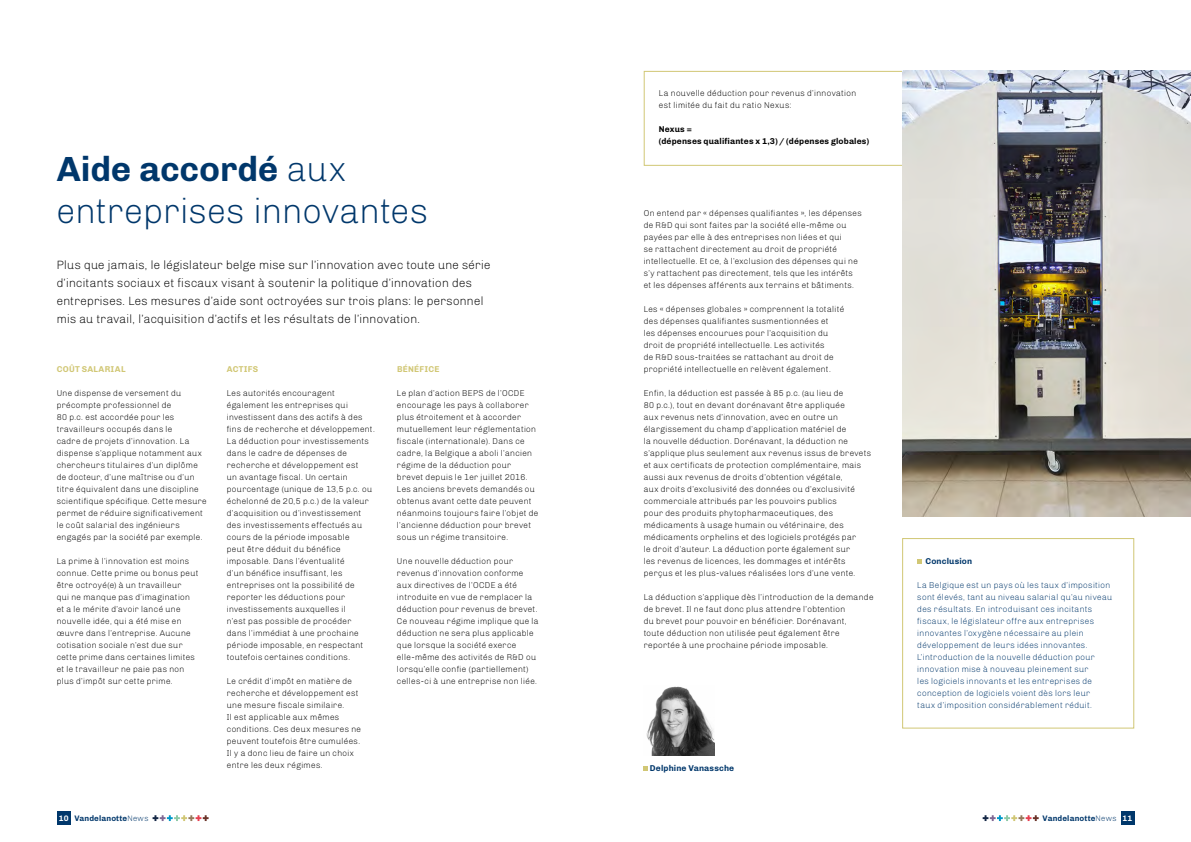
<style>
.page{position:relative;width:1191px;height:842px;background:#fff}
.page>*{position:absolute;margin:0;border:0;box-sizing:border-box;transform-origin:0 0}
.t1{font:300 35px/42px "Chivo";letter-spacing:-.015em;color:#00376b}
.t2{font:300 12px/18px "Chivo";letter-spacing:-.005em;color:#000}
.t3{font:300 8.5px/12px "Chivo";letter-spacing:.015em;color:#000}
.t4{font:300 8.5px/12px "Chivo";letter-spacing:.015em;color:#00376b}
.t5{font:700 8.5px/12px "Chivo";letter-spacing:.015em;color:#000}
.t6{font:700 8.5px "Chivo";letter-spacing:.015em;color:#00376b}
.t7{font:700 8.5px "Chivo";letter-spacing:.025em;color:#d1c775}
.t8{font:700 8px "Chivo";letter-spacing:.015em;color:#00376b}
.s1{font-weight:700}
.s2{color:#fff}
.s3{font-weight:300}
</style>
<div class="page">
<div style="left:1120px;top:811px;width:14px;height:14px;background:#00376b"></div>
<svg style="left:982px;top:815px;width:56px;height:6px"></svg>
<div style="left:57px;top:811px;width:13px;height:14px;background:#00376b"></div>
<svg style="left:153px;top:815px;width:56px;height:6px"></svg>
<svg style="left:643px;top:767px;width:5px;height:4px"></svg>
<img style="left:646px;top:686px;width:68px;height:70px">
<svg style="left:917px;top:560px;width:4px;height:4px"></svg>
<div style="left:902px;top:538px;width:232px;height:191px;border:1px solid #d1c775"></div>
<div style="left:643px;top:71px;width:281px;height:95px;border:1px solid #d1c775"></div>
<img style="left:902px;top:71px;width:289px;height:446px">
<h1 class="t1" style="left:57px;top:148px;width:374px"><span class="s1">Aide accordé</span> aux entreprises innovantes</h1>
<p class="t2" style="left:57px;top:256px;width:435px">Plus que jamais, le législateur belge mise sur l’innovation avec toute une série d’incitants sociaux et fiscaux visant à soutenir la politique d’innovation des entreprises. Les mesures d’aide sont octroyées sur trois plans: le personnel mis au travail, l’acquisition d’actifs et les résultats de l’innovation.</p>
<p class="t7" style="left:57px;top:364px;width:70px">COÛT SALARIAL</p>
<p class="t3" style="left:57px;top:387px;width:152px">Une dispense de versement du précompte professionnel de<br>80 p.c. est accordée pour les travailleurs occupés dans le<br>cadre de projets d’innovation. La dispense s’applique notamment aux chercheurs titulaires d’un diplôme de docteur, d’une maîtrise ou d’un titre équivalent dans une discipline scientifique spécifique. Cette mesure permet de réduire significativement le coût salarial des ingénieurs engagés par la société par exemple.</p>
<p class="t3" style="left:57px;top:555px;width:143px">La prime à l’innovation est moins connue. Cette prime ou bonus peut être octroyé(e) à un travailleur<br>qui ne manque pas d’imagination et a le mérite d’avoir lancé une nouvelle idée, qui a été mise en œuvre dans l’entreprise. Aucune cotisation sociale n’est due sur cette prime dans certaines limites et le travailleur ne paie pas non plus d’impôt sur cette prime.</p>
<p class="t7" style="left:227px;top:364px;width:33px">ACTIFS</p>
<p class="t3" style="left:227px;top:387px;width:150px">Les autorités encouragent également les entreprises qui investissent dans des actifs à des fins de recherche et développement.<br>La déduction pour investissements dans le cadre de dépenses de recherche et développement est<br>un avantage fiscal. Un certain pourcentage (unique de 13,5 p.c. ou échelonné de 20,5 p.c.) de la valeur d’acquisition ou d’investissement des investissements effectués au cours de la période imposable<br>peut être déduit du bénéfice imposable. Dans l’éventualité<br>d’un bénéfice insuffisant, les entreprises ont la possibilité de reporter les déductions pour investissements auxquelles il<br>n’est pas possible de procéder<br>dans l’immédiat à une prochaine période imposable, en respectant toutefois certaines conditions.</p>
<p class="t3" style="left:227px;top:675px;width:136px">Le crédit d’impôt en matière de recherche et développement est une mesure fiscale similaire.<br>Il est applicable aux mêmes conditions. Ces deux mesures ne peuvent toutefois être cumulées.<br>Il y a donc lieu de faire un choix entre les deux régimes.</p>
<p class="t7" style="left:397px;top:364px;width:44px">BÉNÉFICE</p>
<p class="t3" style="left:397px;top:387px;width:143px">Le plan d’action BEPS de l’OCDE encourage les pays à collaborer plus étroitement et à accorder mutuellement leur réglementation fiscale (internationale). Dans ce cadre, la Belgique a aboli l’ancien régime de la déduction pour brevet depuis le 1er juillet 2016.<br>Les anciens brevets demandés ou obtenus avant cette date peuvent néanmoins toujours faire l’objet de l’ancienne déduction pour brevet sous un régime transitoire.</p>
<p class="t3" style="left:397px;top:555px;width:143px">Une nouvelle déduction pour revenus d’innovation conforme aux directives de l’OCDE a été introduite en vue de remplacer la déduction pour revenus de brevet.<br>Ce nouveau régime implique que la déduction ne sera plus applicable que lorsque la société exerce elle-même des activités de R&amp;D ou lorsqu’elle confie (partiellement) celles-ci à une entreprise non liée.</p>
<p class="t3" style="left:659px;top:87px;width:199px">La nouvelle déduction pour revenus d’innovation est limitée du fait du ratio Nexus:</p>
<p class="t5" style="left:659px;top:123px;width:212px">Nexus =<br>(dépenses qualifiantes x 1,3) / (dépenses globales)</p>
<p class="t3" style="left:643px;top:207px;width:220px">On entend par « dépenses qualifiantes », les dépenses de R&amp;D qui sont faites par la société elle-même ou payées par elle à des entreprises non liées et qui<br>se rattachent directement au droit de propriété intellectuelle. Et ce, à l’exclusion des dépenses qui ne s’y rattachent pas directement, tels que les intérêts et les dépenses afférents aux terrains et bâtiments.</p>
<p class="t3" style="left:643px;top:303px;width:202px">Les « dépenses globales » comprennent la totalité des dépenses qualifiantes susmentionnées et<br>les dépenses encourues pour l’acquisition du droit de propriété intellectuelle. Les activités<br>de R&amp;D sous-traitées se rattachant au droit de propriété intellectuelle en relèvent également.</p>
<p class="t3" style="left:643px;top:387px;width:229px">Enfin, la déduction est passée à 85 p.c. (au lieu de<br>80 p.c.), tout en devant dorénavant être appliquée<br>aux revenus nets d’innovation, avec en outre un élargissement du champ d’application matériel de<br>la nouvelle déduction. Dorénavant, la déduction ne s’applique plus seulement aux revenus issus de brevets et aux certificats de protection complémentaire, mais aussi aux revenus de droits d’obtention végétale,<br>aux droits d’exclusivité des données ou d’exclusivité commerciale attribués par les pouvoirs publics<br>pour des produits phytopharmaceutiques, des médicaments à usage humain ou vétérinaire, des médicaments orphelins et des logiciels protégés par<br>le droit d’auteur. La déduction porte également sur<br>les revenus de licences, les dommages et intérêts perçus et les plus-values réalisées lors d’une vente.</p>
<p class="t3" style="left:643px;top:591px;width:231px">La déduction s’applique dès l’introduction de la demande de brevet. Il ne faut donc plus attendre l’obtention<br>du brevet pour pouvoir en bénéficier. Dorénavant,<br>toute déduction non utilisée peut également être reportée à une prochaine période imposable.</p>
<p class="t6" style="left:650px;top:763px;width:86px">Delphine Vanassche</p>
<p class="t6" style="left:925px;top:556px;width:48px">Conclusion</p>
<p class="t4" style="left:917px;top:579px;width:196px">La Belgique est un pays où les taux d’imposition sont élevés, tant au niveau salarial qu’au niveau des résultats. En introduisant ces incitants fiscaux, le législateur offre aux entreprises innovantes l’oxygène nécessaire au plein développement de leurs idées innovantes.<br>L’introduction de la nouvelle déduction pour innovation mise à nouveau pleinement sur<br>les logiciels innovants et les entreprises de conception de logiciels voient dès lors leur<br>taux d’imposition considérablement réduit.</p>
<p class="t8" style="left:59px;top:814px;width:91px"><span class="s2">10</span> Vandelanotte<span class="s3">News</span></p>
<p class="t8" style="left:1042px;top:814px;width:91px">Vandelanotte<span class="s3">News</span> <span class="s2">11</span></p>
</div>
